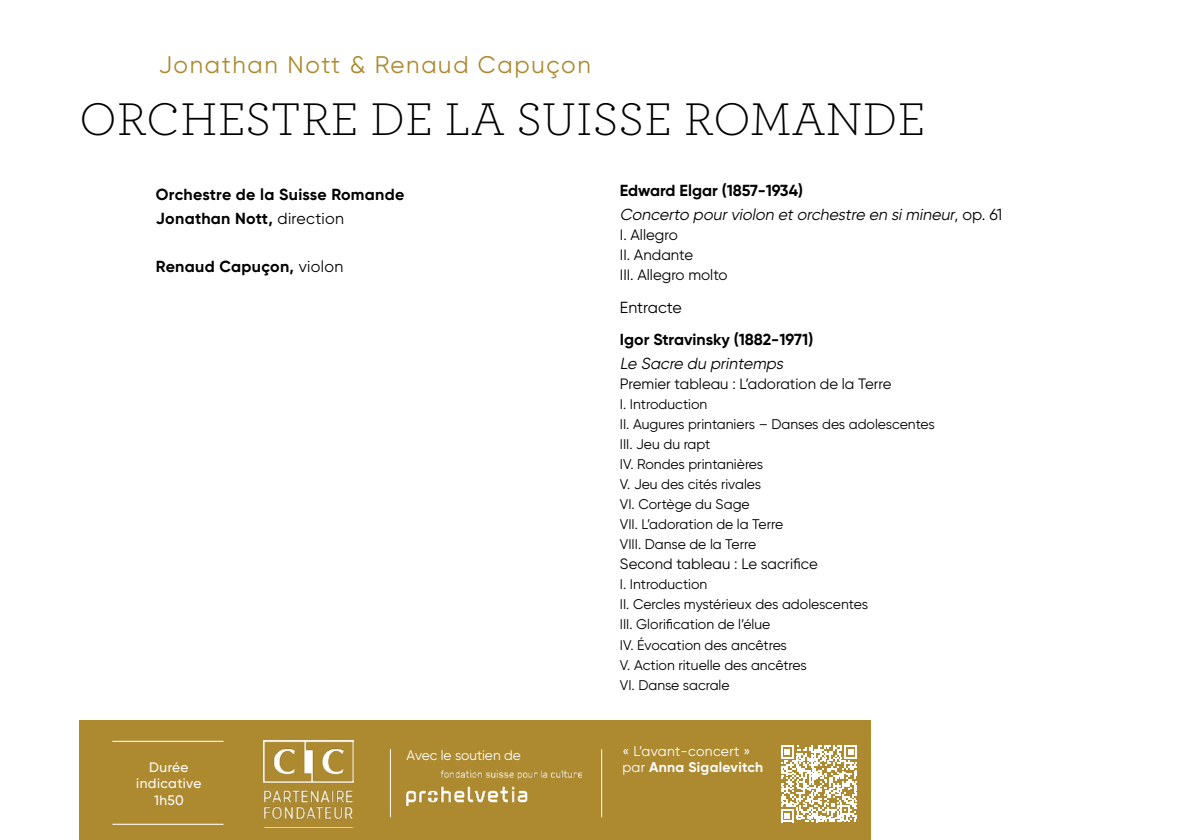
<style>
.page{position:relative;width:1191px;height:840px;background:#fff}
.page>*{position:absolute;margin:0;border:0;box-sizing:border-box;transform-origin:0 0}
._2016_gros_titre_bla{font:300 48px "Archer";letter-spacing:.01em;color:#000}
._2016_-_Chef_d_orche{font:24px "Gilroy";letter-spacing:.07em;color:#ad8a30}
._2015_Detail_du_grou{font:700 16px/24px "Gilroy";letter-spacing:.02em;color:#000}
._2015_Detail_de_l_œu{font:italic 16px/24px "Gilroy";color:#000}
._2015_Detail_de_l_œu-2{font:700 16px/24px "Gilroy";color:#000}
._2015_Detail_de_l_œu-3{font:16px "Gilroy";color:#000}
._2015_Detail_de_l_œu-4{font:15px/20px "Gilroy";color:#000}
._2015_Detail_de_l_œu-5{font:14px/20px "Gilroy";color:#000}
._2016_Lieu_concert_b{font:14px/16px "Gilroy";letter-spacing:.02em;color:#fff}
.Texte_durée{font:500 13.8px/16.4px "Gilroy";letter-spacing:.03em;color:#fff;text-align:center}
.Légende_logos{font:13.8px "Gilroy";color:#fff}
.s1{font-weight:400}
.s2{font-weight:700;font-style:normal}
.s3{font-style:normal}
.s4{font-weight:400;font-style:italic}
.s5{font-weight:700}
</style>
<div class="page">
<div style="left:79px;top:720px;width:791px;height:119px;background:#ad8a30"></div>
<hr style="left:112px;top:823px;width:111px;height:1px;background:#fff">
<hr style="left:112px;top:740px;width:111px;height:1px;background:#fff">
<hr style="left:390px;top:748px;width:1px;height:68px;background:#fff">
<img style="left:407px;top:770px;width:174px;height:35px">
<img style="left:263px;top:740px;width:90px;height:80px">
<hr style="left:601px;top:748px;width:1px;height:68px;background:#fff">
<svg style="left:781px;top:745px;width:76px;height:76px"></svg>
<p class="_2016_-_Chef_d_orche" style="left:159px;top:50px;width:433px">Jonathan Nott &amp; Renaud Capuçon</p>
<p class="_2016_gros_titre_bla" style="left:79px;top:87px;width:847px">ORCHESTRE DE LA SUISSE ROMANDE</p>
<p class="_2015_Detail_du_grou" style="left:156px;top:182px;width:250px">Orchestre de la Suisse Romande<br>Jonathan Nott, <span class="s1">direction</span></p>
<p class="_2015_Detail_du_grou" style="left:156px;top:254px;width:189px">Renaud Capuçon, <span class="s1">violon</span></p>
<p class="_2015_Detail_de_l_œu" style="left:620px;top:178px;width:384px"><span class="s2">Edward Elgar (1857-1934)<br></span>Concerto pourviolon etorchestre en simineur<span class="s3">, o p . 61</span></p>
<p class="_2015_Detail_de_l_œu-4" style="left:620px;top:224px;width:109px">I. Allegro<br>II. Andante<br>III. Allegro molto</p>
<p class="_2015_Detail_de_l_œu-3" style="left:620px;top:297px;width:63px">Entracte</p>
<p class="_2015_Detail_de_l_œu-2" style="left:620px;top:327px;width:195px">Igor Stravinsky (1882-1971)<br><span class="s4">Le Sacre du printemps</span></p>
<p class="_2015_Detail_de_l_œu-4" style="left:620px;top:373px;width:273px">Premier tableau : L’adoration de la Terre</p>
<p class="_2015_Detail_de_l_œu-5" style="left:620px;top:394px;width:316px">I. Introduction<br>II. Augures printaniers – Danses des adolescentes<br>III. Jeu du rapt<br>IV. Rondes printanières<br>V. Jeu des cités rivales<br>VI. Cortège du Sage<br>VII. L’adoration de la Terre<br>VIII. Danse de la Terre</p>
<p class="_2015_Detail_de_l_œu-4" style="left:620px;top:553px;width:199px">Second tableau : Le sacrifice</p>
<p class="_2015_Detail_de_l_œu-5" style="left:620px;top:574px;width:250px">I. Introduction<br>II. Cercles mystérieux des adolescentes<br>III. Glorification de l’élue<br>IV. Évocation des ancêtres<br>V. Action rituelle des ancêtres<br>VI. Danse sacrale</p>
<p class="Texte_durée" style="left:136px;top:758px;width:67px">Durée indicative<br>1h50</p>
<p class="Légende_logos" style="left:406px;top:746px;width:116px">Avec le soutien de</p>
<p class="_2016_Lieu_concert_b" style="left:622px;top:742px;width:142px">« L’avant-concert » par <span class="s5">Anna Sigalevitch</span></p>
</div>
